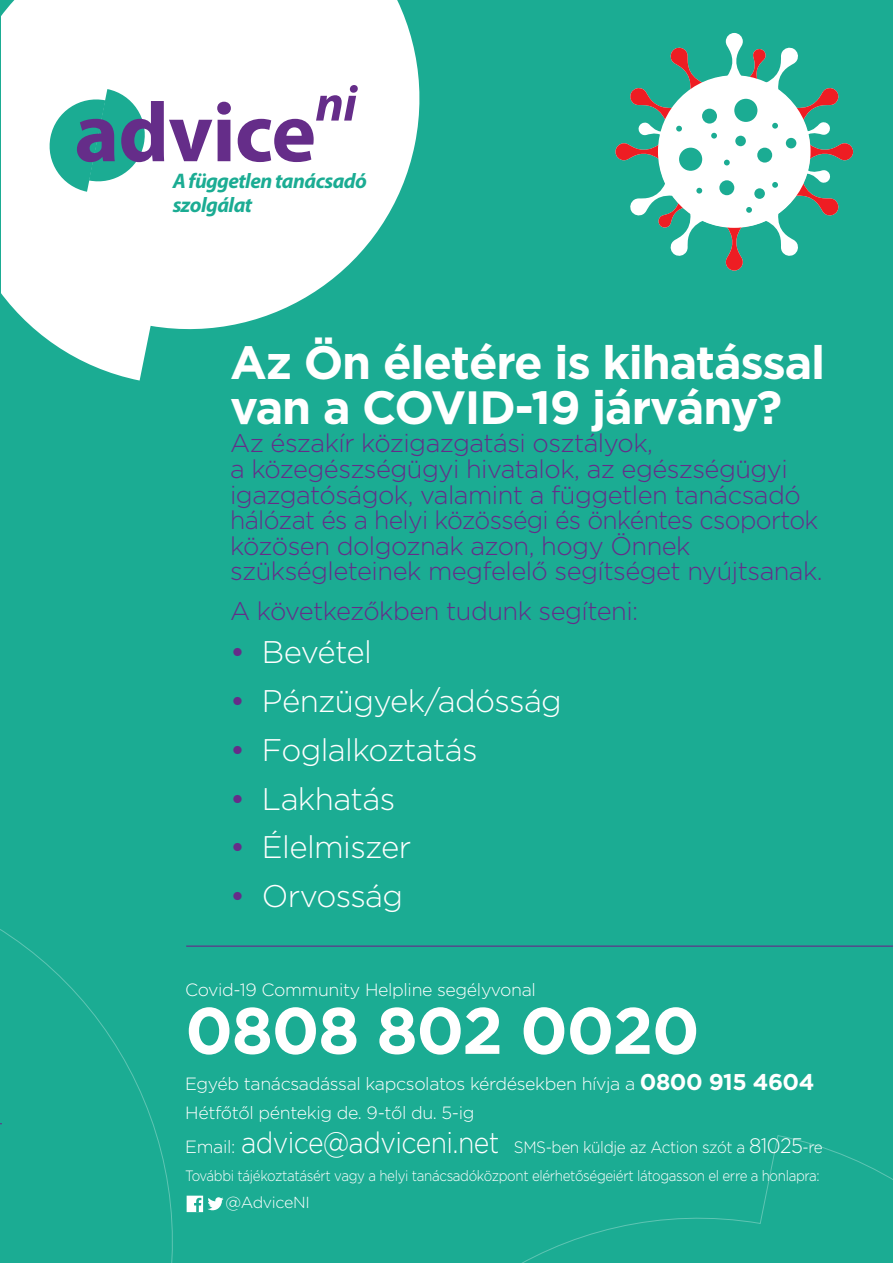
<style>
.page{position:relative;width:893px;height:1263px;background:#1bac93}
.page>*{position:absolute;margin:0;border:0;box-sizing:border-box;transform-origin:0 0}
.t1{font:700 84.75px "Myriad Pro";letter-spacing:-.01em;color:#652d89}
.t2{font:700 65.55px "Gotham";letter-spacing:-.02em;color:#fff}
.t3{font:italic 700 50.7px "Myriad Pro";color:#652d89}
.t4{font:700 46.65px/45px "Gotham";letter-spacing:-.025em;color:#fff}
.t5{font:300 31.2px "Gotham";letter-spacing:-.02em;color:#fff}
.t6{font:300 25.5px/25.5px "Gotham";letter-spacing:-.02em;color:#652d89}
.t7{font:italic 700 21.15px/24px "Myriad Pro";letter-spacing:-.025em;color:#1bac93}
.t8{font:300 17.7px/28.8px "Gotham";letter-spacing:-.02em;color:#fff}
.t9{font:300 16.5px "Gotham";letter-spacing:-.025em;color:#fff;scale:.93 1}
.t10{font:300 15.9px "Gotham";letter-spacing:-.02em;color:#fff}
.t11{font:300 15px "Gotham";letter-spacing:-.025em;color:#fff;scale:.89 1}
.s1{font-weight:400;color:#652d89}
.s2{font-weight:700;font-size:22.8px}
.s3{font-size:17.7px}
.s4{font-size:29.55px}
.s5{font-size:21px}
</style>
<div class="page">
<svg style="left:2px;top:0;width:418px;height:380px;fill:#fff"></svg>
<svg style="left:522px;top:1135px;width:371px;height:128px"></svg>
<svg style="left:45px;top:89px;width:104px;height:103px"></svg>
<hr style="left:186px;top:945px;width:707px;height:2px;background:#652d89">
<svg style="left:671px;top:33px;width:127px;height:223px"></svg>
<svg style="left:720px;top:250px;width:28px;height:21px"></svg>
<svg style="left:615px;top:144px;width:5px;height:16px"></svg>
<svg style="left:620px;top:41px;width:233px;height:209px"></svg>
<div style="left:658px;top:75px;width:152px;height:153px;border:6px solid #fff;border-radius:50%"></div>
<svg style="left:187px;top:1195px;width:37px;height:17px"></svg>
<svg style="left:2px;top:930px;width:171px;height:333px"></svg>
<svg style="left:0;top:15px;width:2px;height:1110px"></svg>
<p class="t3" style="left:315px;top:71px;width:43px">ni</p>
<p class="t1" style="left:74px;top:77px;width:243px">advice</p>
<p class="t7" style="left:173px;top:168px;width:196px">A független tanácsadó szolgálat</p>
<p class="t4" style="left:230px;top:339px;width:597px">Az Ön életére is kihatással van a COVID-19 járvány?</p>
<p class="t6" style="left:230px;top:430px;width:594px">Az északír közigazgatási osztályok,<br>a közegészségügyi hivatalok, az egészségügyi igazgatóságok, valamint a független tanácsadó hálózat és a helyi közösségi és önkéntes csoportok közösen dolgoznak azon, hogy Önnek szükségleteinek megfelelő segítséget nyújtsanak.</p>
<p class="t6" style="left:230px;top:598px;width:410px">A következőkben tudunk segíteni:</p>
<p class="t5" style="left:230px;top:632px;width:143px"><span class="s1">•</span> Bevétel</p>
<p class="t5" style="left:230px;top:681px;width:333px"><span class="s1">•</span> Pénzügyek/adósság</p>
<p class="t5" style="left:230px;top:730px;width:249px"><span class="s1">•</span> Foglalkoztatás</p>
<p class="t5" style="left:230px;top:779px;width:167px"><span class="s1">•</span> Lakhatás</p>
<p class="t5" style="left:230px;top:828px;width:183px"><span class="s1">•</span> Élelmiszer</p>
<p class="t5" style="left:230px;top:876px;width:175px"><span class="s1">•</span> Orvosság</p>
<p class="t8" style="left:185px;top:975px;width:352px">Covid-19 Community Helpline segélyvonal</p>
<p class="t2" style="left:185px;top:993px;width:516px">0808 802 0020</p>
<p class="t8" style="left:185px;top:1069px;width:631px">Egyéb tanácsadással kapcsolatos kérdésekben hívja a <span class="s2">0800 915 4604<br></span>Hétfőtől péntekig de. 9-től du. 5-ig</p>
<p class="t9" style="left:185px;top:1136px;width:687px"><span class="s3">Email:</span> <span class="s4">advice@adviceni.net</span> SMS-ben küldje az Action szót a <span class="s5">81025</span>-re</p>
<p class="t11" style="left:185px;top:1166px;width:714px">További tájékoztatásért vagy a helyi tanácsadóközpont elérhetőségeiért látogasson el erre a honlapra:</p>
<p class="t10" style="left:225px;top:1192px;width:86px">@AdviceNI</p>
</div>
